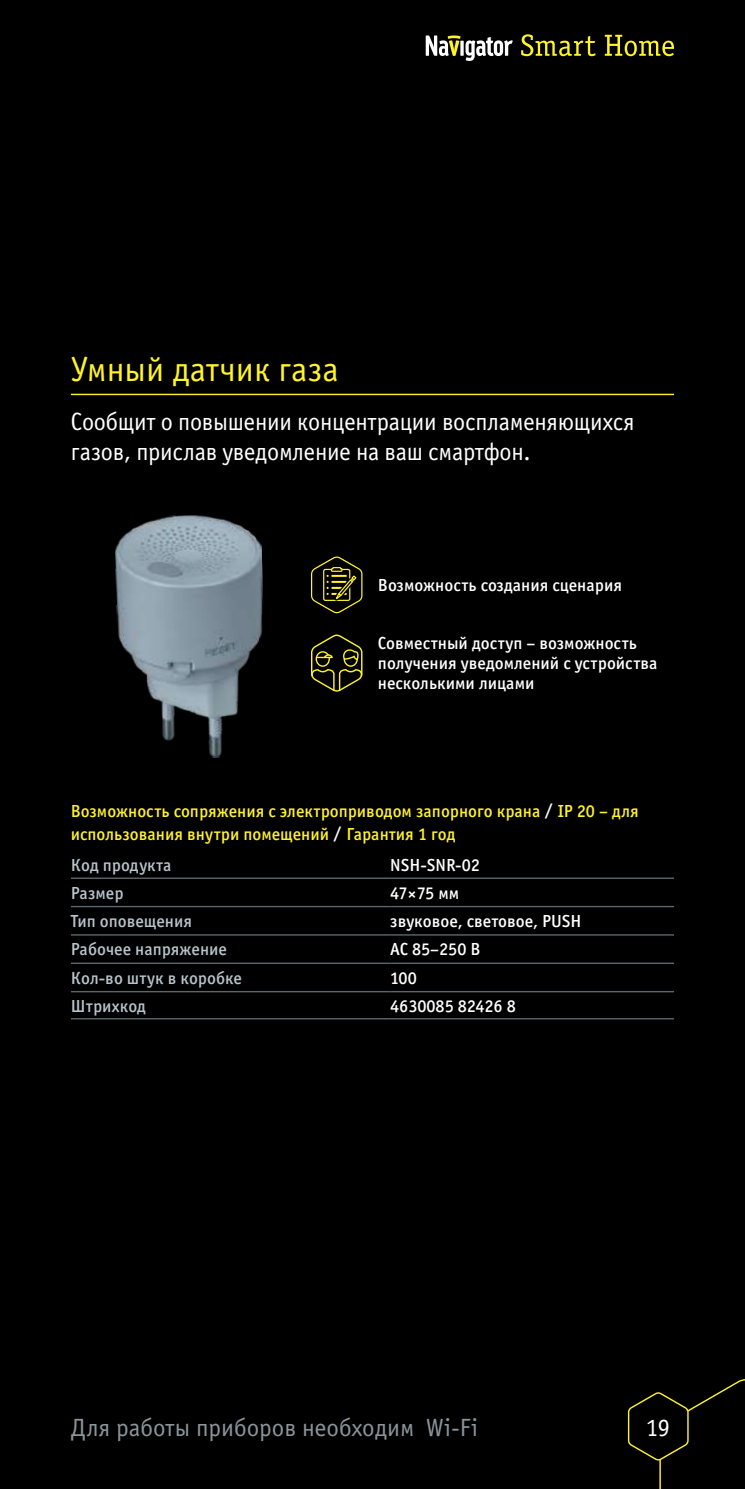
<style>
.page{position:relative;width:745px;height:1489px;background:#fff}
.page>*{position:absolute;margin:0;border:0;box-sizing:border-box;transform-origin:0 0}
.t1{font:35px "Officina Sans Book ITC";color:#fff32a}
.t2{font:25px/30px "Officina Sans Book ITC";letter-spacing:-.01em;color:#fff}
.t3{font:25px "Officina Sans Book ITC";color:#8a949b}
.t4{font:17.5px/20px "Officina Sans Medium ITC";color:#fff}
.t5{font:17.5px/22.5px "Officina Sans Medium ITC";color:#fff32a}
.t6{font:17.5px "Officina Sans Medium ITC";color:#b7c4cb}
.s1{color:#fff}
</style>
<div class="page">
<div style="left:0;top:0;width:744px;height:1488px;background:#000"></div>
<svg style="left:627px;top:1379px;width:117px;height:109px"></svg>
<svg style="left:425px;top:35px;width:87px;height:26px"></svg>
<svg style="left:521px;top:34px;width:74px;height:22px"></svg>
<svg style="left:604px;top:35px;width:69px;height:21px"></svg>
<hr style="left:71px;top:877px;width:319px;height:1px;background:#5b656c">
<hr style="left:390px;top:877px;width:283px;height:1px;background:#5b656c">
<hr style="left:71px;top:905px;width:319px;height:2px;background:#5b656c">
<hr style="left:390px;top:905px;width:283px;height:2px;background:#5b656c">
<hr style="left:71px;top:934px;width:319px;height:1px;background:#5b656c">
<hr style="left:390px;top:934px;width:283px;height:1px;background:#5b656c">
<hr style="left:71px;top:962px;width:319px;height:1px;background:#5b656c">
<hr style="left:390px;top:962px;width:283px;height:1px;background:#5b656c">
<hr style="left:71px;top:990px;width:319px;height:2px;background:#5b656c">
<hr style="left:390px;top:990px;width:283px;height:2px;background:#5b656c">
<hr style="left:71px;top:1018px;width:319px;height:1px;background:#5b656c">
<hr style="left:390px;top:1018px;width:283px;height:1px;background:#5b656c">
<img style="left:115px;top:515px;width:148px;height:243px">
<hr style="left:71px;top:394px;width:602px;height:1px;background:#fff32a">
<svg style="left:311px;top:556px;width:51px;height:57px"></svg>
<svg style="left:311px;top:634px;width:51px;height:57px"></svg>
<h1 class="t1" style="left:71px;top:346px;width:269px">Умный датчик газа</h1>
<h2 class="t2" style="left:71px;top:406px;width:564px">Сообщит о повышении концентрации воспламеняющихся газов, прислав уведомление на ваш смартфон.</h2>
<p class="t4" style="left:378px;top:574px;width:245px">Возможность создания сценария</p>
<p class="t4" style="left:378px;top:632px;width:281px">Совместный доступ – возможность получения уведомлений с устройства несколькими лицами</p>
<p class="t5" style="left:71px;top:799px;width:569px">Возможность сопряжения с электроприводом запорного крана <span class="s1">/</span> IP 20 – для использования внутри помещений <span class="s1">/</span> Гарантия 1 год</p>
<p class="t6" style="left:71px;top:852px;width:102px">Код продукта</p>
<p class="t4" style="left:390px;top:854px;width:91px">NSH-SNR-02</p>
<p class="t6" style="left:71px;top:880px;width:54px">Размер</p>
<p class="t4" style="left:390px;top:882px;width:70px">47×75 мм</p>
<p class="t6" style="left:71px;top:909px;width:123px">Тип оповещения</p>
<p class="t4" style="left:390px;top:910px;width:193px">звуковое, световое, PUSH</p>
<p class="t6" style="left:71px;top:937px;width:157px">Рабочее напряжение</p>
<p class="t4" style="left:390px;top:938px;width:92px">АС 85–250 В</p>
<p class="t6" style="left:71px;top:965px;width:172px">Кол-во штук в коробке</p>
<p class="t4" style="left:390px;top:967px;width:28px">100</p>
<p class="t6" style="left:71px;top:993px;width:76px">Штрихкод</p>
<p class="t4" style="left:390px;top:994px;width:127px">4630085 82426 8</p>
<h2 class="t3" style="left:71px;top:1411px;width:408px">Для работы приборов необходим Wi-Fi</h2>
<h2 class="t2" style="left:645px;top:1411px;width:26px">19</h2>
</div>
